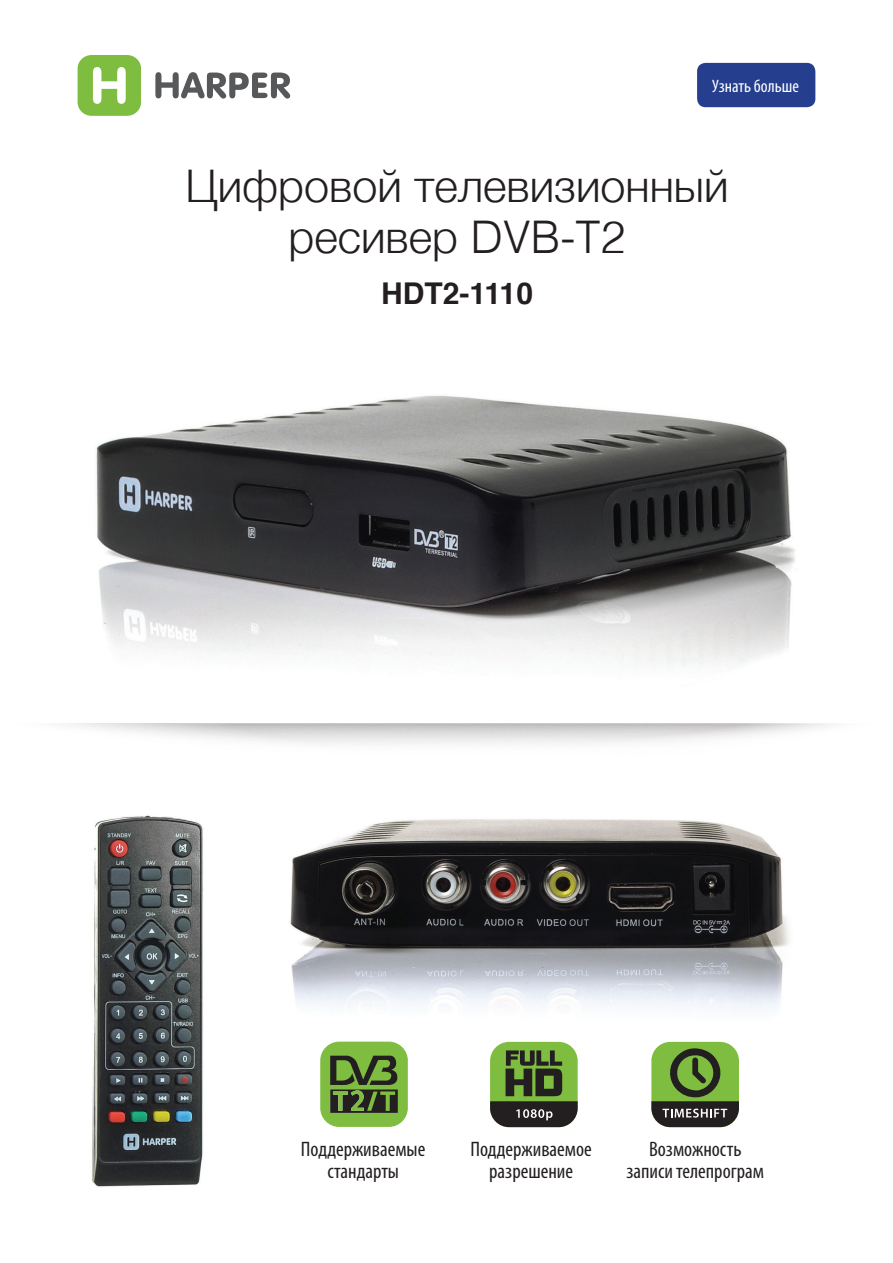
<style>
.page{position:relative;width:893px;height:1263px;background:#fff}
.page>*{position:absolute;margin:0;border:0;box-sizing:border-box;transform-origin:0 0}
.t1{font:300 45px "Helvetica";color:#231f20}
.t2{font:700 30px "Helvetica";color:#231f20}
.t3{font:condensed 21px/22.5px "Myriad Pro";color:#231f20;text-align:center}
.t4{font:condensed 18px "Myriad Pro";color:#fff}
</style>
<div class="page">
<svg style="left:155px;top:72px;width:135px;height:27px"></svg>
<div style="left:78px;top:55px;width:63px;height:61px;background:#7fbd41;border-radius:14px"></div>
<svg style="left:93px;top:67px;width:33px;height:37px"></svg>
<div style="left:490px;top:1042px;width:88px;height:85px;background:#7fbd41;border-radius:19px"></div>
<svg style="left:490px;top:1050px;width:88px;height:77px"></svg>
<div style="left:651px;top:1042px;width:88px;height:85px;background:#7fbd41;border-radius:19px"></div>
<svg style="left:651px;top:1047px;width:88px;height:80px"></svg>
<div style="left:320px;top:1041px;width:88px;height:86px;background:#7fbd41;border-radius:19px"></div>
<svg style="left:330px;top:1055px;width:68px;height:58px"></svg>
<div style="left:697px;top:63px;width:118px;height:44px;background:#253f8e;border-radius:9px"></div>
<img style="left:96px;top:395px;width:701px;height:270px">
<img style="left:92px;top:815px;width:111px;height:372px">
<img style="left:290px;top:819px;width:500px;height:191px">
<p class="t4" style="left:712px;top:75px;width:88px">Узнать больше</p>
<p class="t1" style="left:186px;top:148px;width:544px">Цифровой телевизионный</p>
<p class="t1" style="left:289px;top:199px;width:339px">ресивер DVB-T2</p>
<p class="t2" style="left:381px;top:269px;width:153px">HDT2-1110</p>
<p class="t3" style="left:301px;top:1137px;width:126px">Поддерживаемые</p>
<p class="t3" style="left:327px;top:1159px;width:73px">стандарты</p>
<p class="t3" style="left:470px;top:1137px;width:123px">Поддерживаемое разрешение</p>
<p class="t3" style="left:649px;top:1137px;width:94px">Возможность</p>
<p class="t3" style="left:626px;top:1159px;width:139px">записи телепрограм</p>
</div>
